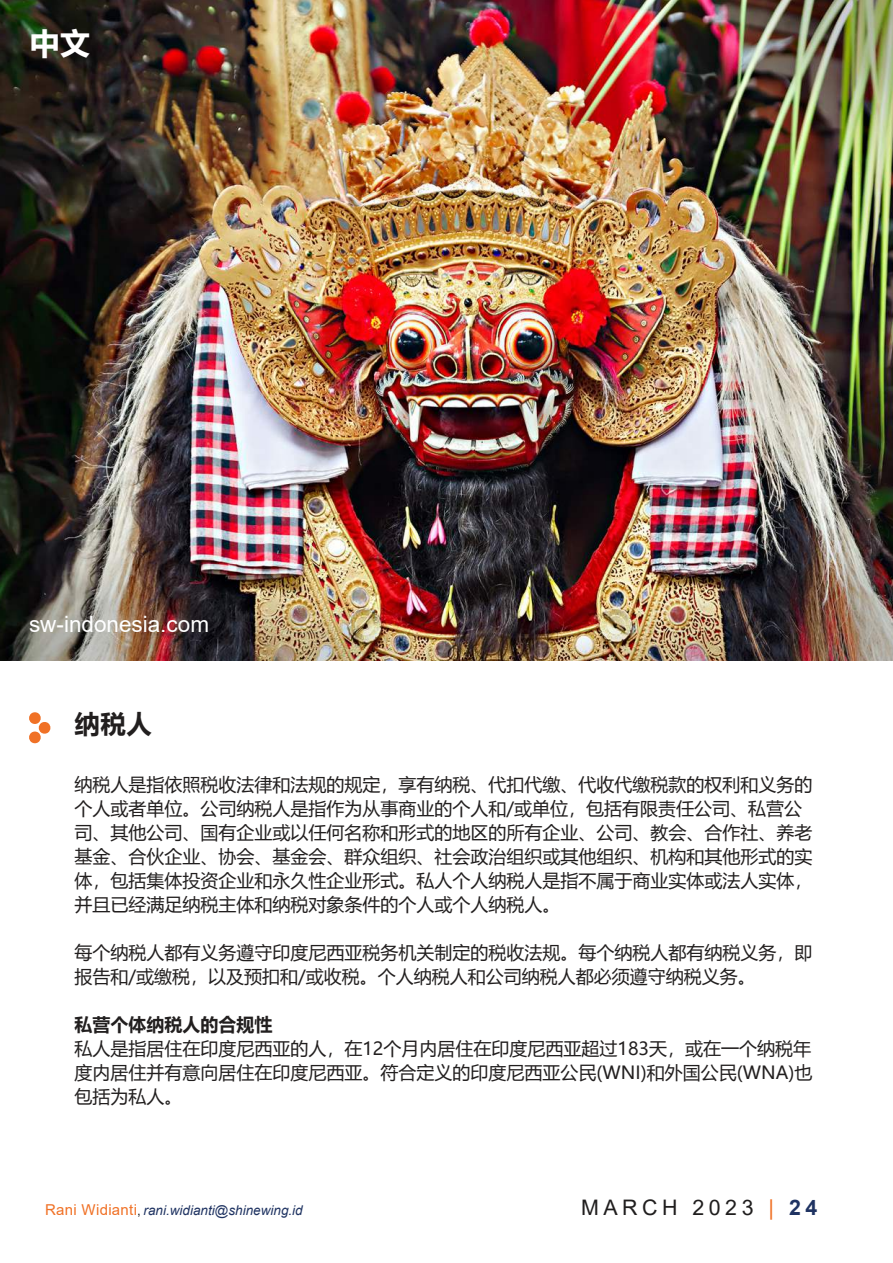
<style>
.page{position:relative;width:893px;height:1263px;background:#fff}
.page>*{position:absolute;margin:0;border:0;box-sizing:border-box;transform-origin:0 0}
.t1{font:700 30px "Microsoft Ya Hei";color:#fff}
.t2{font:700 25.5px "Microsoft Ya Hei";color:#221f1f}
.t3{font:22.5px "Arial";color:#fff}
.t4{font:21.45px "Arial";letter-spacing:.21em;color:#201e1e}
.t5{font:18px/24px "Microsoft Ya Hei";color:#221f1f}
.t6{font:700 18px "Microsoft Ya Hei";color:#221f1f}
.t7{font:italic 13.5px "Arial";color:#1f3362}
.s1{font-style:normal;font-size:15px;color:#f07126}
.s2{font-family:"Arial Narrow";font-style:normal;color:#020203}
.s3{color:#f07126}
.s4{font-weight:700;color:#1f3362}
</style>
<div class="page">
<img style="left:0;top:0;width:893px;height:660px">
<svg style="left:29px;top:712px;width:22px;height:32px"></svg>
<h1 class="t1" style="left:30px;top:22px;width:62px">中文</h1>
<p class="t3" style="left:29px;top:615px;width:182px">sw-indonesia.com</p>
<h2 class="t2" style="left:74px;top:706px;width:79px">纳税人</h2>
<p class="t5" style="left:74px;top:772px;width:740px">纳税人是指依照税收法律和法规的规定，享有纳税、代扣代缴、代收代缴税款的权利和义务的个人或者单位。公司纳税人是指作为从事商业的个人和/或单位，包括有限责任公司、私营公司、其他公司、国有企业或以任何名称和形式的地区的所有企业、公司、教会、合作社、养老基金、合伙企业、协会、基金会、群众组织、社会政治组织或其他组织、机构和其他形式的实体，包括集体投资企业和永久性企业形式。私人个人纳税人是指不属于商业实体或法人实体，并且已经满足纳税主体和纳税对象条件的个人或个人纳税人。</p>
<p class="t5" style="left:74px;top:940px;width:740px">每个纳税人都有义务遵守印度尼西亚税务机关制定的税收法规。每个纳税人都有纳税义务，即报告和/或缴税，以及预扣和/或收税。个人纳税人和公司纳税人都必须遵守纳税义务。</p>
<p class="t6" style="left:74px;top:1012px;width:199px">私营个体纳税人的合规性</p>
<p class="t5" style="left:74px;top:1036px;width:739px;text-align:justify">私人是指居住在印度尼西亚的人，在12个月内居住在印度尼西亚超过183天，或在一个纳税年度内居住并有意向居住在印度尼西亚。符合定义的印度尼西亚公民(WNI)和外国公民(WNA)也包括为私人。</p>
<p class="t7" style="left:45px;top:1205px;width:259px"><span class="s1">Rani Widianti</span><span class="s2">,</span> rani.widianti@shinewing.id</p>
<p class="t4" style="left:581px;top:1199px;width:238px">MARCH 2023 <span class="s3">|</span> <span class="s4">24</span></p>
</div>
